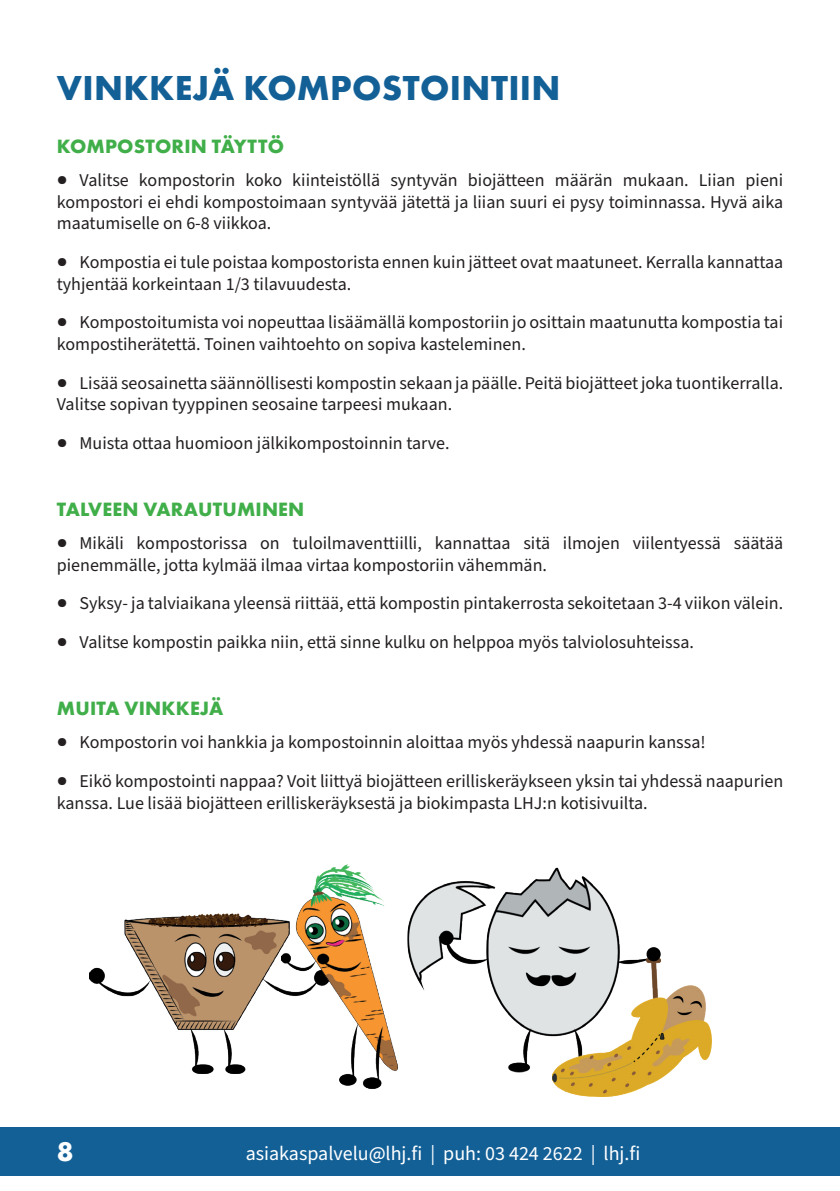
<style>
.page{position:relative;width:840px;height:1191px;background:#fff}
.page>*{position:absolute;margin:0;border:0;box-sizing:border-box;transform-origin:0 0}
.Iso_Otsikko{font:700 36px "Futura PT";letter-spacing:.01em;color:#136097}
.t1{font:700 28px "Futura PT";color:#fff}
.Kyllä_otsikko{font:700 20px "Futura PT";letter-spacing:.01em;color:#40ae49}
.t2{font:20px "Source Sans Pro";color:#fff}
.t3{font:18px/21.6px "Source Sans Pro";color:#231f20}
</style>
<div class="page">
<div style="left:0;top:1127px;width:839px;height:48px;background:#136097"></div>
<img style="left:89px;top:913px;width:192px;height:160px">
<img style="left:407px;top:867px;width:253px;height:206px">
<img style="left:281px;top:864px;width:116px;height:224px">
<img style="left:552px;top:985px;width:158px;height:111px">
<p class="Iso_Otsikko" style="left:57px;top:64px;width:505px">VINKKEJÄ KOMPOSTOINTIIN</p>
<p class="Kyllä_otsikko" style="left:57px;top:134px;width:228px">KOMPOSTORIN TÄYTTÖ</p>
<p class="t3" style="left:57px;top:170px;width:727px;text-align:justify">● Valitse kompostorin koko kiinteistöllä syntyvän biojätteen määrän mukaan. Liian pieni kompostori ei ehdi kompostoimaan syntyvää jätettä ja liian suuri ei pysy toiminnassa. Hyvä aika maatumiselle on 6-8 viikkoa.</p>
<p class="t3" style="left:57px;top:252px;width:727px">● Kompostia ei tule poistaa kompostorista ennen kuin jätteet ovat maatuneet. Kerralla kannattaa tyhjentää korkeintaan 1/3 tilavuudesta.</p>
<p class="t3" style="left:57px;top:312px;width:727px">● Kompostoitumista voi nopeuttaa lisäämällä kompostoriin jo osittain maatunutta kompostia tai kompostiherätettä. Toinen vaihtoehto on sopiva kasteleminen.</p>
<p class="t3" style="left:57px;top:372px;width:727px">● Lisää seosainetta säännöllisesti kompostin sekaan ja päälle. Peitä biojätteet joka tuontikerralla.<br>Valitse sopivan tyyppinen seosaine tarpeesi mukaan.</p>
<p class="t3" style="left:57px;top:432px;width:394px">● Muista ottaa huomioon jälkikompostoinnin tarve.</p>
<p class="Kyllä_otsikko" style="left:57px;top:496px;width:249px">TALVEEN VARAUTUMINEN</p>
<p class="t3" style="left:57px;top:533px;width:727px">● Mikäli kompostorissa on tuloilmaventtiilli, kannattaa sitä ilmojen viilentyessä säätää pienemmälle, jotta kylmää ilmaa virtaa kompostoriin vähemmän.</p>
<p class="t3" style="left:57px;top:593px;width:727px">● Syksy- ja talviaikana yleensä riittää, että kompostin pintakerrosta sekoitetaan 3-4 viikon välein.</p>
<p class="t3" style="left:57px;top:632px;width:638px">● Valitse kompostin paikka niin, että sinne kulku on helppoa myös talviolosuhteissa.</p>
<p class="Kyllä_otsikko" style="left:57px;top:696px;width:168px">MUITA VINKKEJÄ</p>
<p class="t3" style="left:57px;top:732px;width:650px">● Kompostorin voi hankkia ja kompostoinnin aloittaa myös yhdessä naapurin kanssa!</p>
<p class="t3" style="left:57px;top:770px;width:727px">● Eikö kompostointi nappaa? Voit liittyä biojätteen erilliskeräykseen yksin tai yhdessä naapurien kanssa. Lue lisää biojätteen erilliskeräyksestä ja biokimpasta LHJ:n kotisivuilta.</p>
<h2 class="t1" style="left:57px;top:1134px;width:18px">8</h2>
<p class="t2" style="left:245px;top:1139px;width:396px">asiakaspalvelu@lhj.fi | puh: 03 424 2622 | lhj.fi</p>
</div>
